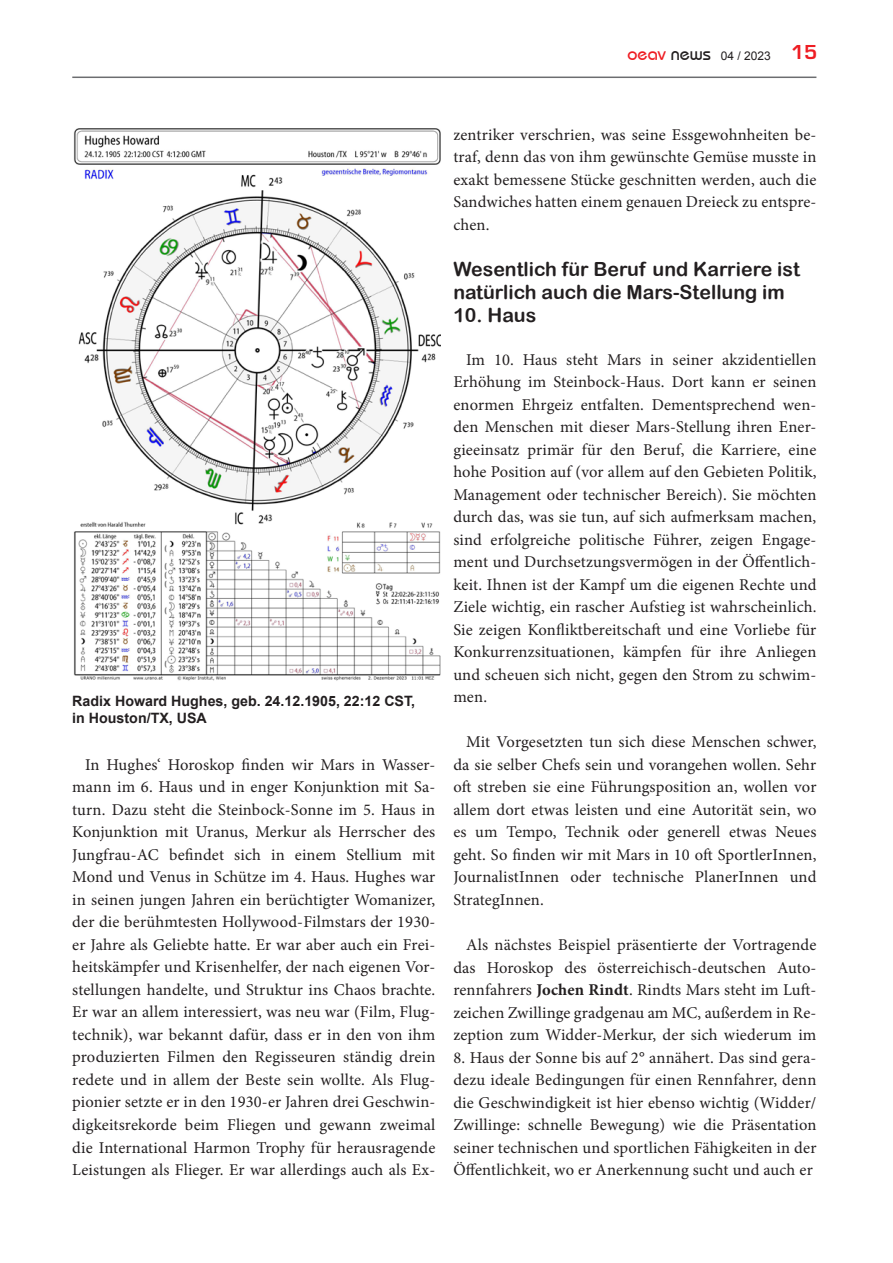
<style>
.page{position:relative;width:893px;height:1263px;background:#fff}
.page>*{position:absolute;margin:0;border:0;box-sizing:border-box;transform-origin:0 0}
.t1{font:19.5px/23.4px "Arial Rounded MT Bold";color:#231f20}
.t2{font:16.5px/22.5px "Minion Pro";letter-spacing:.01em;color:#231f20;text-align:justify}
.t3{font:700 14.25px/17.1px "Arial";color:#231f20}
.t4{font:12px "Arial";color:#231f20}
.s1{font-family:"Bimini Normal";font-size:18px;color:#ee1d23}
.s2{font-family:"Bimini Normal";font-size:18px}
.s3{font-family:"Eurostile";font-weight:700;font-size:21px;color:#ee1d23}
.s4{font-weight:700}
</style>
<div class="page">
<hr style="left:72px;top:77px;width:744px;height:1px;background:#6c6d70">
<img style="left:74px;top:129px;width:367px;height:552px">
<p class="t4" style="left:628px;top:48px;width:191px"><span class="s1">oeav</span> <span class="s2">news</span> 04 / 2023 <span class="s3">15</span></p>
<p class="t3" style="left:72px;top:693px;width:344px">Radix Howard Hughes, geb. 24.12.1905, 22:12 CST, in Houston/TX, USA</p>
<p class="t2" style="left:72px;top:753px;width:365px;text-indent:13px">In Hughes‘ Horoskop finden wir Mars in Wasser&shy;mann im 6. Haus und in enger Konjunktion mit Sa&shy;turn. Dazu steht die Steinbock-Sonne im 5. Haus in Konjunktion mit Uranus, Merkur als Herrscher des Jungfrau-AC befindet sich in einem Stellium mit Mond und Venus in Schütze im 4. Haus. Hughes war in seinen jungen Jahren ein berüchtigter Womanizer, der die berühmtesten Hollywood-Filmstars der 1930- er Jahre als Geliebte hatte. Er war aber auch ein Frei&shy;heitskämpfer und Krisenhelfer, der nach eigenen Vor&shy;stellungen handelte, und Struktur ins Chaos brachte.<br>Er war an allem interessiert, was neu war (Film, Flug&shy;technik), war bekannt dafür, dass er in den von ihm produzierten Filmen den Regisseuren ständig drein redete und in allem der Beste sein wollte. Als Flug&shy;pionier setzte er in den 1930-er Jahren drei Geschwin&shy;digkeitsrekorde beim Fliegen und gewann zweimal die International Harmon Trophy für herausragende Leistungen als Flieger. Er war allerdings auch als Ex-</p>
<p class="t2" style="left:453px;top:123px;width:365px">zentriker verschrien, was seine Essgewohnheiten be&shy;traf, denn das von ihm gewünschte Gemüse musste in exakt bemessene Stücke geschnitten werden, auch die Sandwiches hatten einem genauen Dreieck zu entspre&shy;chen.</p>
<p class="t1" style="left:453px;top:257px;width:348px">Wesentlich für Beruf und Karriere ist natürlich auch die Mars-Stellung im</p>
<p class="t1" style="left:453px;top:304px;width:84px">10. Haus</p>
<p class="t2" style="left:453px;top:348px;width:365px;text-indent:13px">Im 10. Haus steht Mars in seiner akzidentiellen Erhöhung im Steinbock-Haus. Dort kann er seinen enormen Ehrgeiz entfalten. Dementsprechend wen&shy;den Menschen mit dieser Mars-Stellung ihren Ener&shy;gieeinsatz primär für den Beruf, die Karriere, eine hohe Position auf (vor allem auf den Gebieten Politik, Management oder technischer Bereich). Sie möchten durch das, was sie tun, auf sich aufmerksam machen, sind erfolgreiche politische Führer, zeigen Engage&shy;ment und Durchsetzungsvermögen in der Öffentlich&shy;keit. Ihnen ist der Kampf um die eigenen Rechte und Ziele wichtig, ein rascher Aufstieg ist wahrscheinlich.<br>Sie zeigen Konfliktbereitschaft und eine Vorliebe für Konkurrenzsituationen, kämpfen für ihre Anliegen und scheuen sich nicht, gegen den Strom zu schwim&shy;men.</p>
<p class="t2" style="left:453px;top:731px;width:365px;text-indent:13px">Mit Vorgesetzten tun sich diese Menschen schwer, da sie selber Chefs sein und vorangehen wollen. Sehr oft streben sie eine Führungsposition an, wollen vor allem dort etwas leisten und eine Autorität sein, wo es um Tempo, Technik oder generell etwas Neues geht. So finden wir mit Mars in 10 oft SportlerInnen, JournalistInnen oder technische PlanerInnen und StrategInnen.</p>
<p class="t2" style="left:453px;top:933px;width:365px;text-indent:13px">Als nächstes Beispiel präsentierte der Vortragende das Horoskop des österreichisch-deutschen Auto&shy;rennfahrers <span class="s4">Jochen Rindt</span>. Rindts Mars steht im Luft&shy;zeichen Zwillinge gradgenau am MC, außerdem in Re&shy;zeption zum Widder-Merkur, der sich wiederum im</p>
<p class="t2" style="left:453px;top:1046px;width:365px">8. Haus der Sonne bis auf 2° annähert. Das sind gera&shy;dezu ideale Bedingungen für einen Rennfahrer, denn die Geschwindigkeit ist hier ebenso wichtig (Widder/ Zwillinge: schnelle Bewegung) wie die Präsentation seiner technischen und sportlichen Fähigkeiten in der Öffentlichkeit, wo er Anerkennung sucht und auch er</p>
</div>
